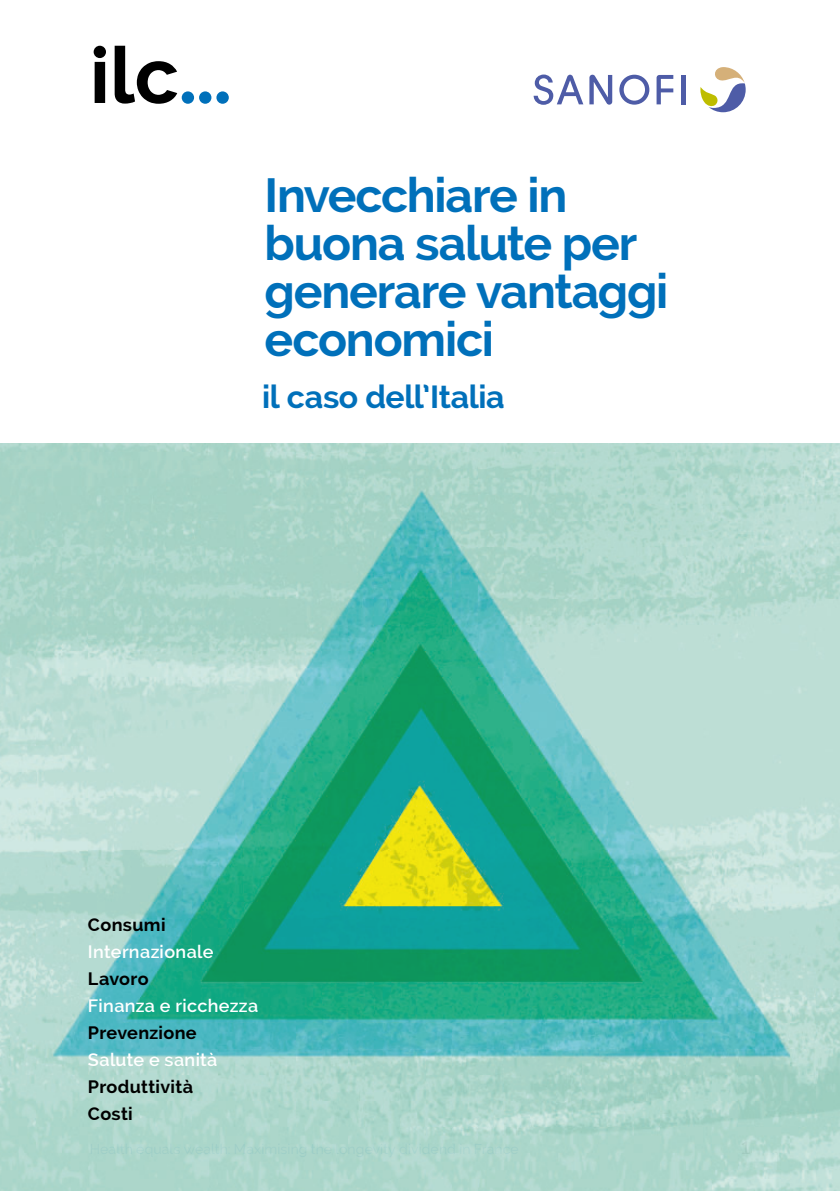
<style>
.page{position:relative;width:840px;height:1191px;background:#fff}
.page>*{position:absolute;margin:0;border:0;box-sizing:border-box;transform-origin:0 0}
.t1{font:700 48px/48px "Raleway";letter-spacing:-.025em;color:#0070ba}
.t2{font:700 32px "Raleway";letter-spacing:-.01em;color:#0070ba}
.t3{font:600 18px "Raleway";letter-spacing:.02em;color:#fff}
.t4{font:700 18px "Raleway";letter-spacing:.015em;color:#000}
</style>
<div class="page">
<img style="left:0;top:444px;width:839px;height:747px">
<div style="left:182px;top:91px;width:12px;height:13px;background:#0070ba;border-radius:50%"></div>
<div style="left:199px;top:91px;width:12px;height:13px;background:#0070ba;border-radius:50%"></div>
<svg style="left:216px;top:91px;width:13px;height:13px"></svg>
<div style="left:94px;top:46px;width:12px;height:12px;background:#000;border-radius:50%"></div>
<svg style="left:95px;top:46px;width:82px;height:58px"></svg>
<div style="left:680px;top:75px;width:5px;height:29px;background:#4e5ca7"></div>
<svg style="left:619px;top:75px;width:30px;height:30px"></svg>
<svg style="left:656px;top:75px;width:17px;height:29px"></svg>
<svg style="left:589px;top:75px;width:23px;height:30px"></svg>
<svg style="left:533px;top:75px;width:50px;height:30px"></svg>
<svg style="left:700px;top:67px;width:45px;height:45px"></svg>
<p class="t1" style="left:264px;top:171px;width:405px">Invecchiare in buona salute per generare vantaggi economici</p>
<p class="t2" style="left:262px;top:378px;width:244px">il caso dell’Italia</p>
<p class="t4" style="left:88px;top:914px;width:79px">Consumi</p>
<p class="t3" style="left:88px;top:941px;width:127px">Internazionale</p>
<p class="t4" style="left:88px;top:968px;width:62px">Lavoro</p>
<p class="t3" style="left:88px;top:995px;width:172px">Finanza e ricchezza</p>
<p class="t4" style="left:88px;top:1022px;width:110px">Prevenzione</p>
<p class="t3" style="left:88px;top:1049px;width:131px">Salute e sanità</p>
<p class="t4" style="left:88px;top:1076px;width:106px">Produttività</p>
<p class="t4" style="left:88px;top:1103px;width:46px">Costi</p>
</div>
